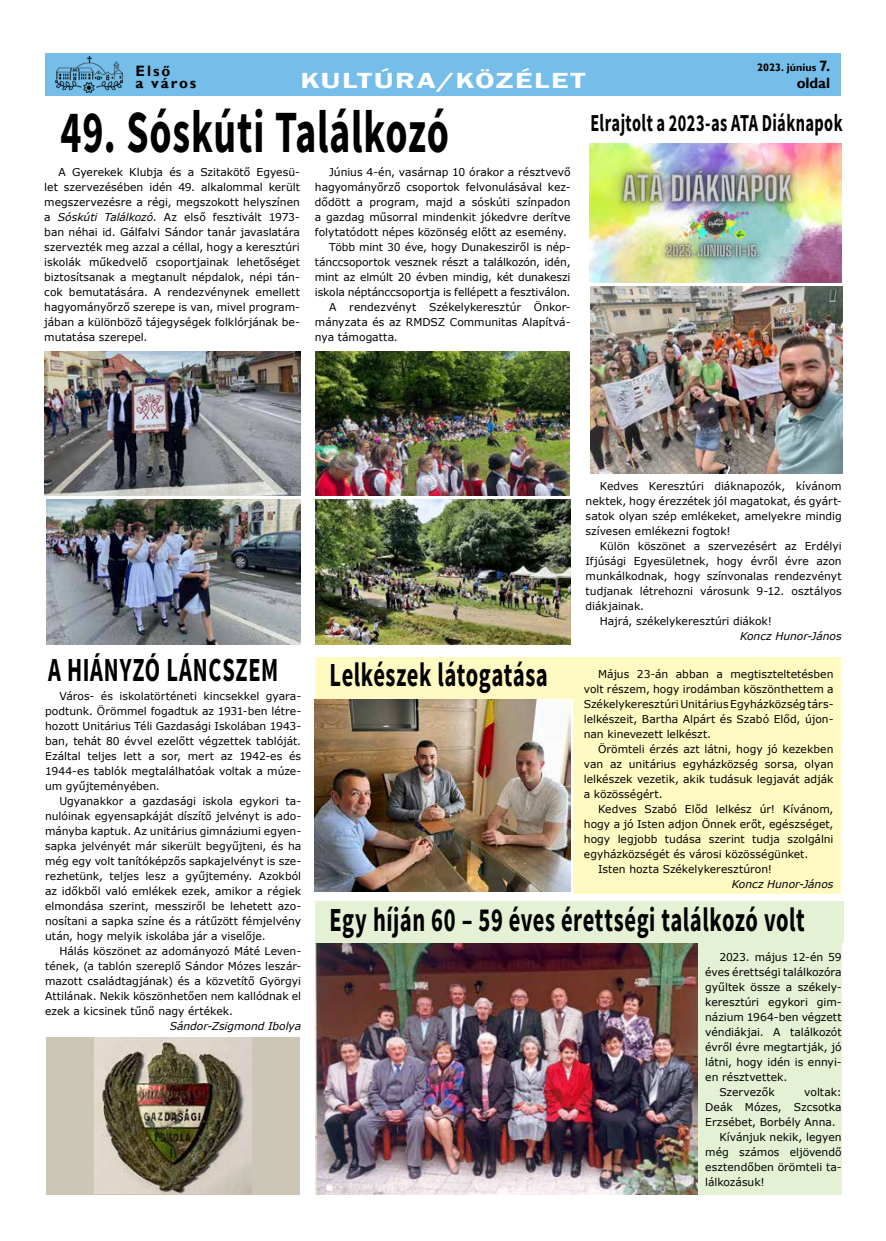
<style>
.page{position:relative;width:886px;height:1241px;background:#fff}
.page>*{position:absolute;margin:0;border:0;box-sizing:border-box;transform-origin:0 0}
.t1{font:700 60px "Source Sans Pro";letter-spacing:.015em;color:#000;scale:.67 1}
.t2{font:700 33.75px "Source Sans Pro";letter-spacing:.025em;color:#000;scale:.67 1}
.t3{font:700 24.38px "Source Sans Pro";letter-spacing:.025em;color:#000;scale:.67 1}
.t4{font:600 22.5px "Franklin Gothic";letter-spacing:.05em;color:#fff;scale:1.36 1}
.t5{font:700 15px/12.5px "Gill Sans";letter-spacing:.12em;color:#000}
.t6{font:10.75px/15px "Verdana";color:#000;text-align:justify}
.t7{font:italic 10.75px "Verdana";letter-spacing:-.005em;color:#000}
.t8{font:10.75px "Verdana";letter-spacing:-.02em;color:#000}
.t9{font:700 10.75px "Gill Sans";letter-spacing:.005em;color:#000}
.s1{font-size:15px}
.s2{font-style:italic}
</style>
<div class="page">
<div style="left:45px;top:53px;width:796px;height:43px;background:#75bee9"></div>
<img style="left:56px;top:57px;width:66px;height:35px">
<img style="left:314px;top:699px;width:256px;height:192px">
<img style="left:590px;top:286px;width:252px;height:187px">
<img style="left:315px;top:499px;width:255px;height:145px">
<img style="left:46px;top:499px;width:254px;height:145px">
<img style="left:44px;top:351px;width:256px;height:144px">
<img style="left:315px;top:351px;width:255px;height:144px">
<img style="left:589px;top:144px;width:253px;height:138px">
<img style="left:315px;top:942px;width:383px;height:251px">
<div style="left:315px;top:901px;width:528px;height:41px;background:#e5f1d4"></div>
<div style="left:698px;top:943px;width:144px;height:251px;background:#e5f1d4"></div>
<div style="left:315px;top:657px;width:526px;height:41px;background:#fffac2"></div>
<div style="left:46px;top:1037px;width:253px;height:157px;background:#ccc6b7"></div>
<img style="left:95px;top:1037px;width:156px;height:156px">
<div style="left:573px;top:663px;width:267px;height:230px;background:#fffac2"></div>
<h3 class="t5" style="left:136px;top:65px;width:62px">Első<br>a város</h3>
<p class="t9" style="left:757px;top:60px;width:75px">2023. június <span class="s1">7.</span></p>
<h3 class="t4" style="left:300px;top:67px;width:211px">KULTÚRA/KÖZÉLET</h3>
<h3 class="t5" style="left:797px;top:77px;width:35px">oldal</h3>
<h1 class="t1" style="left:61px;top:93px;width:581px">49. Sóskúti Találkozó</h1>
<p class="t6" style="left:44px;top:164px;width:257px;text-indent:14px">A Gyerekek Klubja és a Szitakötő Egyesü&shy;let szervezésében idén 49. alkalommal került megszervezésre a régi, megszokott helyszínen a <span class="s2">Sóskúti Találkozó</span>. Az első fesztivált 1973- ban néhai id. Gálfalvi Sándor tanár javaslatára szervezték meg azzal a céllal, hogy a keresztúri iskolák műkedvelő csoportjainak lehetőséget biztosítsanak a megtanult népdalok, népi tán&shy;cok bemutatására. A rendezvénynek emellett hagyományőrző szerepe is van, mivel program&shy;jában a különböző tájegységek folklórjának be&shy;mutatása szerepel.</p>
<p class="t6" style="left:329px;top:164px;width:243px">Június 4-én, vasárnap 10 órakor a résztvevő</p>
<p class="t6" style="left:315px;top:179px;width:257px">hagyományőrző csoportok felvonulásával kez-</p>
<p class="t6" style="left:315px;top:194px;width:257px">dődött a program, majd a sóskúti színpadon</p>
<p class="t6" style="left:315px;top:209px;width:257px">a gazdag műsorral mindenkit jókedvre derítve</p>
<p class="t6" style="left:315px;top:224px;width:253px">folytatódott népes közönség előtt az esemény.</p>
<p class="t6" style="left:329px;top:239px;width:243px">Több mint 30 éve, hogy Dunakesziről is nép-</p>
<p class="t6" style="left:315px;top:254px;width:257px">tánccsoportok vesznek részt a találkozón, idén,</p>
<p class="t8" style="left:315px;top:269px;width:257px">mint az elmúlt 20 évben mindig, két dunakeszi</p>
<p class="t6" style="left:315px;top:284px;width:257px">iskola néptánccsoportja is fellépett a fesztiválon.</p>
<p class="t6" style="left:329px;top:299px;width:243px">A rendezvényt Székelykeresztúr Önkor-</p>
<p class="t6" style="left:315px;top:314px;width:257px">mányzata és az RMDSZ Communitas Alapítvá-</p>
<p class="t6" style="left:315px;top:329px;width:84px">nya támogatta.</p>
<h3 class="t3" style="left:590px;top:107px;width:378px">Elrajtolt a 2023-as ATA Diáknapok</h3>
<p class="t6" style="left:586px;top:478px;width:258px;text-indent:14px">Kedves Keresztúri diáknapozók, kívánom nektek, hogy érezzétek jól magatokat, és gyárt&shy;satok olyan szép emlékeket, amelyekre mindig szívesen emlékezni fogtok!</p>
<p class="t6" style="left:600px;top:538px;width:243px">Külön köszönet a szervezésért az Erdélyi</p>
<p class="t6" style="left:586px;top:553px;width:258px">Ifjúsági Egyesületnek, hogy évről évre azon</p>
<p class="t6" style="left:586px;top:568px;width:257px">munkálkodnak, hogy színvonalas rendezvényt</p>
<p class="t6" style="left:586px;top:583px;width:258px">tudjanak létrehozni városunk 9-12. osztályos</p>
<p class="t6" style="left:586px;top:598px;width:60px">diákjainak.</p>
<p class="t6" style="left:600px;top:613px;width:174px">Hajrá, székelykeresztúri diákok!</p>
<p class="t7" style="left:740px;top:628px;width:103px">Koncz Hunor-János</p>
<h2 class="t2" style="left:48px;top:647px;width:345px">A HIÁNYZÓ LÁNCSZEM</h2>
<p class="t6" style="left:45px;top:688px;width:258px;text-indent:14px">Város- és iskolatörténeti kincsekkel gyara&shy;podtunk. Örömmel fogadtuk az 1931-ben létre&shy;hozott Unitárius Téli Gazdasági Iskolában 1943- ban, tehát 80 évvel ezelőtt végzettek tablóját.<br>Ezáltal teljes lett a sor, mert az 1942-es és 1944-es tablók megtalálhatóak voltak a múze&shy;um gyűjteményében.</p>
<p class="t6" style="left:45px;top:793px;width:258px;text-indent:14px">Ugyanakkor a gazdasági iskola egykori ta&shy;nulóinak egyensapkáját díszítő jelvényt is ado&shy;mányba kaptuk. Az unitárius gimnáziumi egyen&shy;sapka jelvényét már sikerült begyűjteni, és ha még egy volt tanítóképzős sapkajelvényt is sze&shy;rezhetünk, teljes lesz a gyűjtemény. Azokból az időkből való emlékek ezek, amikor a régiek elmondása szerint, messziről be lehetett azo&shy;nosítani a sapka színe és a rátűzött fémjelvény után, hogy melyik iskolába jár a viselője.</p>
<p class="t6" style="left:45px;top:943px;width:258px;text-indent:14px">Hálás köszönet az adományozó Máté Leven&shy;tének, (a tablón szereplő Sándor Mózes leszár&shy;mazott családtagjának) és a közvetítő Györgyi Attilának. Nekik köszönhetően nem kallódnak el ezek a kicsinek tűnő nagy értékek.</p>
<p class="t7" style="left:170px;top:1018px;width:133px">Sándor-Zsigmond Ibolya</p>
<h2 class="t2" style="left:330px;top:653px;width:327px">Lelkészek látogatása</h2>
<p class="t6" style="left:584px;top:666px;width:251px;text-indent:14px">Május 23-án abban a megtiszteltetésben volt részem, hogy irodámban köszönthettem a Székelykeresztúri Unitárius Egyházközség társ&shy;lelkészeit, Bartha Alpárt és Szabó Előd, újon&shy;nan kinevezett lelkészt.</p>
<p class="t6" style="left:584px;top:741px;width:251px;text-indent:14px">Örömteli érzés azt látni, hogy jó kezekben van az unitárius egyházközség sorsa, olyan lelkészek vezetik, akik tudásuk legjavát adják a közösségért.</p>
<p class="t6" style="left:598px;top:801px;width:237px">Kedves Szabó Előd lelkész úr! Kívánom,</p>
<p class="t6" style="left:584px;top:816px;width:251px">hogy a jó Isten adjon Önnek erőt, egészséget,</p>
<p class="t6" style="left:584px;top:831px;width:251px">hogy legjobb tudása szerint tudja szolgálni</p>
<p class="t6" style="left:584px;top:846px;width:226px">egyházközségét és városi közösségünket.</p>
<p class="t6" style="left:598px;top:861px;width:175px">Isten hozta Székelykeresztúron!</p>
<p class="t7" style="left:732px;top:876px;width:103px">Koncz Hunor-János</p>
<h2 class="t2" style="left:330px;top:897px;width:710px">Egy híján 60 – 59 éves érettségi találkozó volt</h2>
<p class="t6" style="left:719px;top:948px;width:124px">2023. május 12-én 59</p>
<p class="t6" style="left:705px;top:963px;width:138px">éves érettségi találkozóra</p>
<p class="t6" style="left:705px;top:978px;width:138px">gyűltek össze a székely-</p>
<p class="t6" style="left:705px;top:993px;width:138px">keresztúri egykori gim-</p>
<p class="t6" style="left:705px;top:1008px;width:138px">názium 1964-ben végzett</p>
<p class="t6" style="left:705px;top:1023px;width:138px">véndiákjai. A találkozót</p>
<p class="t6" style="left:705px;top:1038px;width:138px">évről évre megtartják, jó</p>
<p class="t6" style="left:705px;top:1053px;width:138px">látni, hogy idén is ennyi-</p>
<p class="t6" style="left:705px;top:1068px;width:84px">en résztvettek.</p>
<p class="t6" style="left:719px;top:1083px;width:57px">Szervezők</p>
<p class="t6" style="left:804px;top:1083px;width:39px">voltak:</p>
<p class="t6" style="left:705px;top:1098px;width:138px">Deák Mózes, Szcsotka</p>
<p class="t6" style="left:705px;top:1113px;width:132px">Erzsébet, Borbély Anna.</p>
<p class="t6" style="left:719px;top:1128px;width:124px">Kívánjuk nekik, legyen</p>
<p class="t6" style="left:705px;top:1143px;width:138px">még számos eljövendő</p>
<p class="t6" style="left:705px;top:1158px;width:138px">esztendőben örömteli ta-</p>
<p class="t6" style="left:705px;top:1173px;width:61px">lálkozásuk!</p>
</div>
